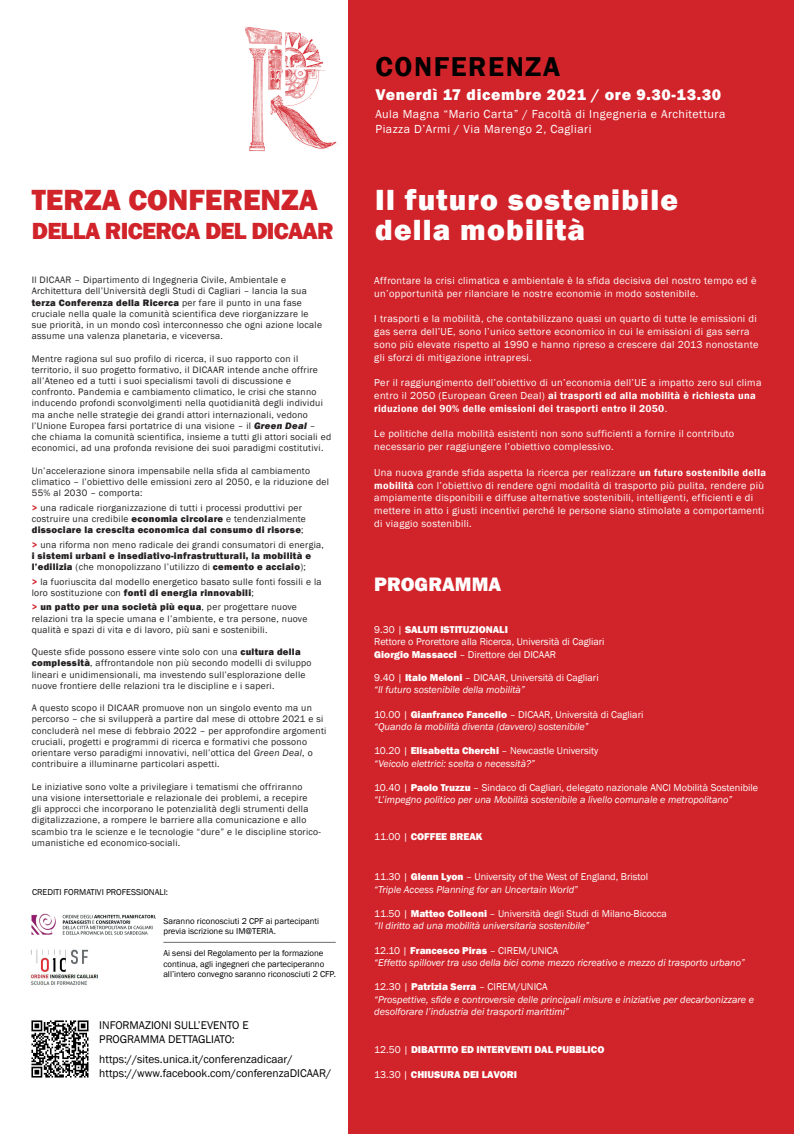
<style>
.page{position:relative;width:794px;height:1134px;background:#fff}
.page>*{position:absolute;margin:0;border:0;box-sizing:border-box;transform-origin:0 0}
.t1{font:800 30px/29.4px "Franklin Gothic";letter-spacing:.04em;color:#fff}
.t2{font:800 30px "Franklin Gothic";color:#d1232a}
.t3{font:600 28px "Franklin Gothic";letter-spacing:.055em;color:#000}
.t4{font:800 24px "Franklin Gothic";letter-spacing:-.03em;color:#d1232a}
.t5{font:800 20px "Franklin Gothic";color:#fff}
.t6{font:800 16px "Franklin Gothic";letter-spacing:.04em;color:#fff}
.t7{font:12px/14.4px "Franklin Gothic";letter-spacing:.04em;color:#fff}
.t8{font:11.48px/13.8px "Franklin Gothic";color:#000}
.t9{font:10.4px/12.8px "Franklin Gothic";letter-spacing:.03em;color:#fff}
.t10{font:italic 10.2px/12.2px "Franklin Gothic";color:#fff}
.t11{font:10.2px/12.4px "Franklin Gothic";color:#fff}
.t12{font:800 10.2px "Franklin Gothic";color:#fff}
.t13{font:9.6px/11.2px "Franklin Gothic";letter-spacing:.03em;color:#231f20}
.t14{font:8.8px/10.6px "Franklin Gothic";color:#000}
.s1{font-weight:800}
.s2{font-weight:800;font-style:italic}
.s3{font-weight:800;color:#d1232a}
.s4{font-style:italic}
.s5{font-weight:600}
.s6{font-style:normal}
.s7{font-weight:800;font-style:normal}
.s8{font-weight:400}
</style>
<div class="page">
<div style="left:349px;top:0;width:445px;height:1134px;background:#d1232a"></div>
<img style="left:31px;top:1020px;width:58px;height:58px">
<img style="left:245px;top:27px;width:92px;height:125px">
<img style="left:31px;top:949px;width:67px;height:36px">
<img style="left:32px;top:913px;width:124px;height:22px">
<hr style="left:163px;top:942px;width:173px;height:1px;background:#6c6d70">
<h1 class="t2" style="left:32px;top:180px;width:288px">TERZA CONFERENZA</h1>
<h3 class="t4" style="left:32px;top:215px;width:303px">DELLA RICERCA DEL DICAAR</h3>
<p class="t13" style="left:32px;top:275px;width:292px">Il DICAAR – Dipartimento di Ingegneria Civile, Ambientale e Architettura dell’Università degli Studi di Cagliari – lancia la sua <span class="s1">terza Conferenza della Ricerca</span> per fare il punto in una fase cruciale nella quale la comunità scientifica deve riorganizzare le sue priorità, in un mondo così interconnesso che ogni azione locale assume una valenza planetaria, e viceversa.</p>
<p class="t13" style="left:32px;top:353px;width:301px">Mentre ragiona sul suo profilo di ricerca, il suo rapporto con il territorio, il suo progetto formativo, il DICAAR intende anche offrire all’Ateneo ed a tutti i suoi specialismi tavoli di discussione e confronto. Pandemia e cambiamento climatico, le crisi che stanno inducendo profondi sconvolgimenti nella quotidianità degli individui ma anche nelle strategie dei grandi attori internazionali, vedono l’Unione Europea farsi portatrice di una visione – il <span class="s2">Green Deal</span> – che chiama la comunità scientifica, insieme a tutti gli attori sociali ed economici, ad una profonda revisione dei suoi paradigmi costitutivi.</p>
<p class="t13" style="left:32px;top:465px;width:299px">Un’accelerazione sinora impensabile nella sfida al cambiamento climatico – l’obiettivo delle emissioni zero al 2050, e la riduzione del<br>55% al 2030 – comporta:</p>
<p class="t13" style="left:32px;top:502px;width:276px"><span class="s3">&gt;</span> una radicale riorganizzazione di tutti i processi produttivi per costruire una credibile <span class="s1">economia circolare</span> e tendenzialmente <span class="s1">dissociare la crescita economica dal consumo di risorse</span>;</p>
<p class="t13" style="left:32px;top:539px;width:294px"><span class="s3">&gt;</span> una riforma non meno radicale dei grandi consumatori di energia, <span class="s1">i sistemi urbani e insediativo-infrastrutturali, la mobilità e l’edilizia</span> (che monopolizzano l’utilizzo di <span class="s1">cemento e acciaio</span>);</p>
<p class="t13" style="left:32px;top:576px;width:291px"><span class="s3">&gt;</span> la fuoriuscita dal modello energetico basato sulle fonti fossili e la loro sostituzione con <span class="s1">fonti di energia rinnovabili</span>;</p>
<p class="t13" style="left:32px;top:602px;width:277px"><span class="s3">&gt;</span> <span class="s1">un patto per una società più equa</span>, per progettare nuove relazioni tra la specie umana e l’ambiente, e tra persone, nuove qualità e spazi di vita e di lavoro, più sani e sostenibili.</p>
<p class="t13" style="left:32px;top:647px;width:281px">Queste sfide possono essere vinte solo con una <span class="s1">cultura della complessità</span>, affrontandole non più secondo modelli di sviluppo lineari e unidimensionali, ma investendo sull’esplorazione delle nuove frontiere delle relazioni tra le discipline e i saperi.</p>
<p class="t13" style="left:32px;top:703px;width:296px">A questo scopo il DICAAR promuove non un singolo evento ma un percorso – che si svilupperà a partire dal mese di ottobre 2021 e si concluderà nel mese di febbraio 2022 – per approfondire argomenti cruciali, progetti e programmi di ricerca e formativi che possono orientare verso paradigmi innovativi, nell’ottica del <span class="s4">Green Deal</span>, o contribuire a illuminarne particolari aspetti.</p>
<p class="t13" style="left:32px;top:781px;width:291px">Le iniziative sono volte a privilegiare i tematismi che offriranno una visione intersettoriale e relazionale dei problemi, a recepire<br>gli approcci che incorporano le potenzialità degli strumenti della digitalizzazione, a rompere le barriere alla comunicazione e allo scambio tra le scienze e le tecnologie “dure” e le discipline storico&shy;umanistiche ed economico-sociali.</p>
<p class="t14" style="left:32px;top:887px;width:138px">CREDITI FORMATIVI PROFESSIONALI:</p>
<p class="t14" style="left:163px;top:915px;width:157px">Saranno riconosciuti 2 CPF ai partecipanti previa iscrizione su IM@TERIA.</p>
<p class="t14" style="left:163px;top:948px;width:174px">Ai sensi del Regolamento per la formazione continua, agli ingegneri che parteciperanno all’intero convegno saranno riconosciuti 2 CFP.</p>
<p class="t8" style="left:99px;top:1019px;width:151px">INFORMAZIONI SULL’EVENTO E<br>PROGRAMMA DETTAGLIATO:</p>
<p class="t8" style="left:99px;top:1053px;width:233px">https://sites.unica.it/conferenzadicaar/ https://www.facebook.com/conferenzaDICAAR/</p>
<h2 class="t3" style="left:375px;top:50px;width:186px">CONFERENZA</h2>
<h3 class="t6" style="left:375px;top:85px;width:347px">Venerdì 17 dicembre 2021 / ore 9.30-13.30</h3>
<p class="t7" style="left:375px;top:107px;width:351px">Aula Magna “Mario Carta” / Facoltà di Ingegneria e Architettura<br>Piazza D’Armi / Via Marengo 2, Cagliari</p>
<h1 class="t1" style="left:375px;top:186px;width:304px">Il futuro sostenibile della mobilità</h1>
<p class="t9" style="left:374px;top:274px;width:384px">Affrontare la crisi climatica e ambientale è la sfida decisiva del nostro tempo ed è un’opportunità per rilanciare le nostre economie in modo sostenibile.</p>
<p class="t9" style="left:374px;top:312px;width:386px">I trasporti e la mobilità, che contabilizzano quasi un quarto di tutte le emissioni di gas serra dell’UE, sono l’unico settore economico in cui le emissioni di gas serra sono più elevate rispetto al 1990 e hanno ripreso a crescere dal 2013 nonostante gli sforzi di mitigazione intrapresi.</p>
<p class="t9" style="left:374px;top:376px;width:389px">Per il raggiungimento dell’obiettivo di un’economia dell’UE a impatto zero sul clima entro il 2050 (European Green Deal) <span class="s5">ai trasporti ed alla mobilità è richiesta una riduzione del 90% delle emissioni dei trasporti entro il 2050</span>.</p>
<p class="t9" style="left:374px;top:428px;width:361px">Le politiche della mobilità esistenti non sono sufficienti a fornire il contributo necessario per raggiungere l’obiettivo complessivo.</p>
<p class="t9" style="left:374px;top:466px;width:393px">Una nuova grande sfida aspetta la ricerca per realizzare <span class="s5">un futuro sostenibile della mobilità</span> con l’obiettivo di rendere ogni modalità di trasporto più pulita, rendere più ampiamente disponibili e diffuse alternative sostenibili, intelligenti, efficienti e di mettere in atto i giusti incentivi perché le persone siano stimolate a comportamenti di viaggio sostenibili.</p>
<h3 class="t5" style="left:374px;top:572px;width:128px">PROGRAMMA</h3>
<p class="t11" style="left:374px;top:623px;width:232px">9.30 | <span class="s1">SALUTI ISTITUZIONALI<br></span>Rettore o Prorettore alla Ricerca, Università di Cagliari<br><span class="s1">Giorgio Massacci</span> – Direttore del DICAAR</p>
<p class="t10" style="left:374px;top:672px;width:226px"><span class="s6">9.40 |</span> <span class="s7">Italo Meloni</span> <span class="s6">– DICAAR, Università di Cagliari </span>“Il futuro sostenibile della mobilità”</p>
<p class="t10" style="left:374px;top:708px;width:270px"><span class="s6">10.00 |</span> <span class="s7">Gianfranco Fancello</span> <span class="s6">– DICAAR, Università di Cagliari </span>“Quando la mobilità diventa (davvero) sostenibile”</p>
<p class="t10" style="left:374px;top:745px;width:226px"><span class="s6">10.20 |</span> <span class="s7">Elisabetta Cherchi</span> <span class="s6">– Newcastle University </span>“Veicolo elettrici: scelta o necessità?”</p>
<p class="t10" style="left:374px;top:782px;width:385px"><span class="s6">10.40 |</span> <span class="s7">Paolo Truzzu</span> <span class="s6">– Sindaco di Cagliari, delegato nazionale ANCI Mobilità Sostenibile </span>“L’impegno politico per una Mobilità sostenibile a livello comunale e metropolitano”</p>
<p class="t12" style="left:374px;top:830px;width:110px"><span class="s8">11.00 |</span> COFFEE BREAK</p>
<p class="t11" style="left:374px;top:871px;width:275px;line-height:12.2px">11.30 | <span class="s1">Glenn Lyon</span> – University of the West of England, Bristol <span class="s4">“Triple Access Planning for an Uncertain World”</span></p>
<p class="t10" style="left:374px;top:908px;width:294px"><span class="s6">11.50 |</span> <span class="s7">Matteo Colleoni</span> <span class="s6">– Università degli Studi di Milano-Bicocca </span>“Il diritto ad una mobilità universitaria sostenibile”</p>
<p class="t10" style="left:374px;top:944px;width:372px"><span class="s6">12.10 |</span> <span class="s7">Francesco Piras</span> <span class="s6">– CIREM/UNICA<br></span>“Effetto spillover tra uso della bici come mezzo ricreativo e mezzo di trasporto urbano”</p>
<p class="t10" style="left:374px;top:981px;width:381px"><span class="s6">12.30 |</span> <span class="s7">Patrizia Serra</span> <span class="s6">– CIREM/UNICA<br></span>“Prospettive, sfide e controversie delle principali misure e iniziative per decarbonizzare e desolforare l’industria dei trasporti marittimi”</p>
<p class="t12" style="left:374px;top:1043px;width:231px"><span class="s8">12.50 |</span> DIBATTITO ED INTERVENTI DAL PUBBLICO</p>
<p class="t12" style="left:374px;top:1068px;width:144px"><span class="s8">13.30 |</span> CHIUSURA DEI LAVORI</p>
</div>
